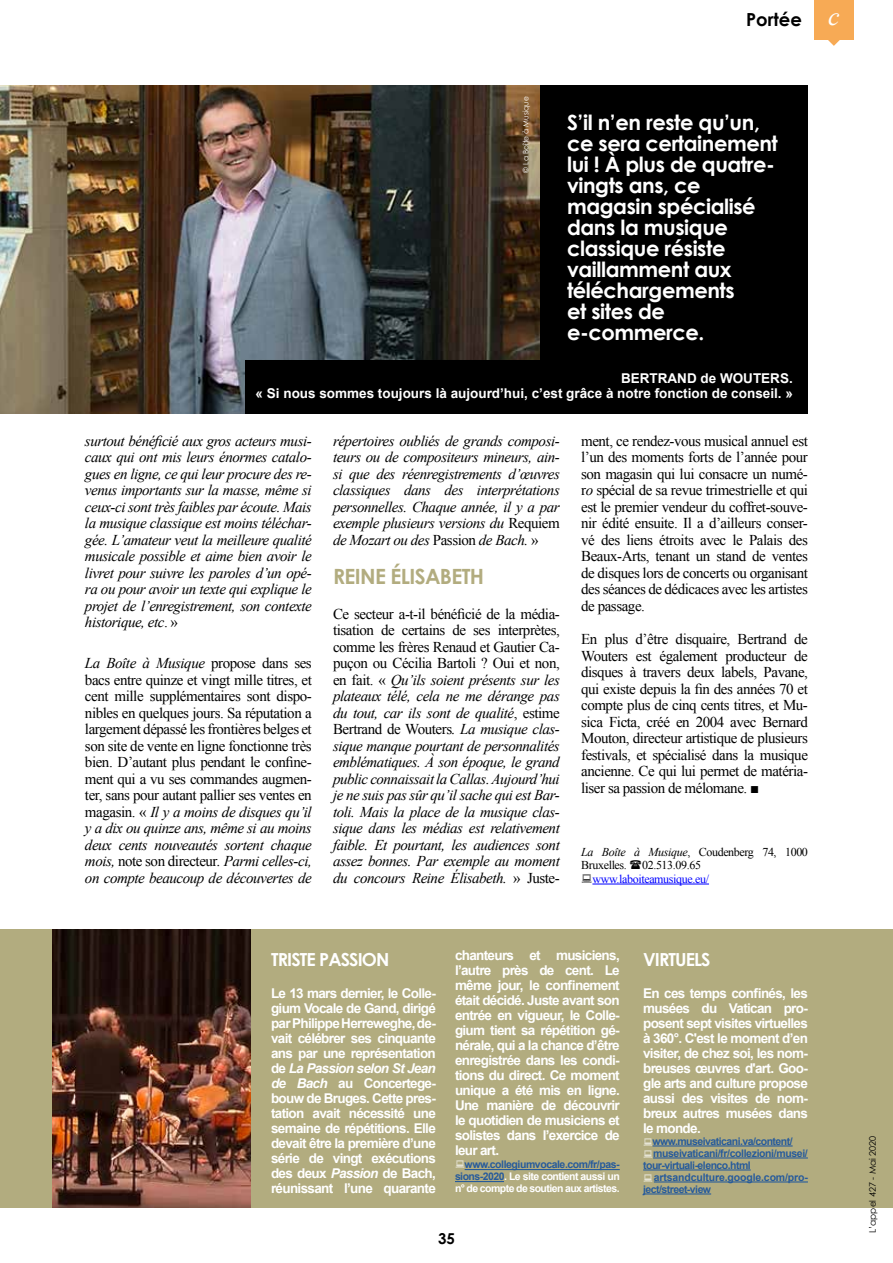
<style>
.page{position:relative;width:893px;height:1263px;background:#fff}
.page>*{position:absolute;margin:0;border:0;box-sizing:border-box;transform-origin:0 0}
.t1{font:700 21px/21px "Century Gothic";letter-spacing:-.02em;color:#fff}
.t2{font:700 21px "Century Gothic";letter-spacing:-.03em;color:#b2ac7f}
.t3{font:700 18px "Century Gothic";letter-spacing:-.05em;color:#fff}
.t4{font:700 18px "Century Gothic";color:#000}
.t5{font:italic 15px/16.5px "Times New Roman";letter-spacing:-.03em;color:#000;text-align:justify}
.t6{font:15px/16.5px "Times New Roman";letter-spacing:-.03em;color:#000;text-align:justify}
.t7{font:700 15px "Century Gothic";color:#000}
.t8{font:700 13.5px/15px "Arial";letter-spacing:-.05em;color:#fff;text-align:justify}
.t9{font:700 13.5px/15px "Arial";color:#fff;text-align:right}
.t10{font:12px/13.5px "Times New Roman";letter-spacing:-.03em;color:#000}
.t11{font:12px "Times New Roman";letter-spacing:-.03em;color:#00f}
.t12{font:700 10.5px "Arial";letter-spacing:-.05em;color:#275b9b}
.t13{font:700 10.5px/12px "Arial";letter-spacing:-.05em;color:#fff;text-align:justify}
.t14{font:700 10.5px "Arial";letter-spacing:-.015em;color:#275b9b}
.t15{font:9px "Century Gothic";color:#000}
.t16{font:7.5px "Century Gothic";color:#fff}
.s1{font-family:"Times New Roman";font-weight:400;font-style:italic;font-size:26.1px;color:#fff}
.s2{font-style:normal}
.s3{font-style:italic}
.s4{font-family:"Arial"}
.s5{color:#275b9b}
</style>
<div class="page">
<img style="left:0;top:85px;width:540px;height:329px">
<div style="left:814px;top:0;width:40px;height:39px;background:#f7aa55"></div>
<svg style="left:827px;top:39px;width:13px;height:7px"></svg>
<div style="left:0;top:929px;width:893px;height:279px;background:#b2ac7f"></div>
<div style="left:540px;top:85px;width:268px;height:329px;background:#000"></div>
<div style="left:246px;top:360px;width:562px;height:54px;background:#000"></div>
<img style="left:52px;top:929px;width:198px;height:279px">
<hr style="left:652px;top:1145px;width:141px;height:1px;background:#275b9b">
<hr style="left:653px;top:1157px;width:155px;height:1px;background:#275b9b">
<hr style="left:643px;top:1169px;width:108px;height:1px;background:#275b9b">
<hr style="left:654px;top:1181px;width:154px;height:1px;background:#275b9b">
<hr style="left:643px;top:1193px;width:68px;height:1px;background:#275b9b">
<hr style="left:465px;top:1169px;width:155px;height:1px;background:#275b9b">
<hr style="left:455px;top:1181px;width:49px;height:1px;background:#275b9b">
<hr style="left:592px;top:884px;width:117px;height:1px;background:#00f">
<p class="t16" style="left:521px;top:173px;width:78px;rotate:-90deg">© La Boîte à Musique</p>
<p class="t4" style="left:746px;top:8px;width:95px">Portée <span class="s1">c</span></p>
<h1 class="t1" style="left:567px;top:111px;width:212px">S’il n’en reste qu’un, ce sera certainement lui ! À plus de quatre&shy;vingts ans, ce magasin spécialisé dans la musique classique résiste vaillamment aux téléchargements<br>et sites de e-commerce.</h1>
<p class="t9" style="left:256px;top:371px;width:539px">BERTRAND de WOUTERS.<br>« Si nous sommes toujours là aujourd’hui, c’est grâce à notre fonction de conseil. »</p>
<p class="t5" style="left:85px;top:433px;width:228px">surtout bénéficié aux gros acteurs musi&shy;caux qui ont mis leurs énormes catalo&shy;gues en ligne, ce qui leur procure des re&shy;venus importants sur la masse, même si ceux-ci sont très faibles par écoute. Mais la musique classique est moins téléchar&shy;gée. L’amateur veut la meilleure qualité musicale possible et aime bien avoir le livret pour suivre les paroles d’un opé&shy;ra ou pour avoir un texte qui explique le projet de l’enregistrement, son contexte historique, etc<span class="s2">. »</span></p>
<p class="t6" style="left:85px;top:655px;width:228px"><span class="s3">La Boîte à Musique</span> propose dans ses bacs entre quinze et vingt mille titres, et cent mille supplémentaires sont dispo&shy;nibles en quelques jours. Sa réputation a largement dépassé les frontières belges et son site de vente en ligne fonctionne très bien. D’autant plus pendant le confine&shy;ment qui a vu ses commandes augmen&shy;ter, sans pour autant pallier ses ventes en magasin. « <span class="s3">Il y a moins de disques qu’il y a dix ou quinze ans, même si au moins deux cents nouveautés sortent chaque mois,</span> note son directeur<span class="s3">. Parmi celles-ci, on compte beaucoup de découvertes de</span></p>
<p class="t5" style="left:333px;top:433px;width:228px">répertoires oubliés de grands composi&shy;teurs ou de compositeurs mineurs, ain&shy;si que des réenregistrements d’œuvres classiques dans des interprétations personnelles. Chaque année, il y a par exemple plusieurs versions du <span class="s2">Requiem </span>de Mozart ou des <span class="s2">Passion</span> de Bach. <span class="s2">»</span></p>
<h1 class="t2" style="left:333px;top:563px;width:153px">REINE ÉLISABETH</h1>
<p class="t5" style="left:333px;top:605px;width:228px"><span class="s2">Ce secteur a-t-il bénéficié de la média&shy;tisation de certains de ses interprètes, comme les frères Renaud et Gautier Ca&shy;puçon ou Cécilia Bartoli ? Oui et non, en fait. «</span> Qu’ils soient présents sur les plateaux télé, cela ne me dérange pas du tout, car ils sont de qualité<span class="s2">, estime Bertrand de Wouters</span>. La musique clas&shy;sique manque pourtant de personnalités emblématiques. À son époque, le grand public connaissait la Callas. Aujourd’hui je ne suis pas sûr qu’il sache qui est Bar&shy;toli. Mais la place de la musique clas&shy;sique dans les médias est relativement faible. Et pourtant, les audiences sont assez bonnes. Par exemple au moment du concours Reine Élisabeth. <span class="s2">» Juste-</span></p>
<p class="t6" style="left:581px;top:433px;width:228px">ment, ce rendez-vous musical annuel est l’un des moments forts de l’année pour son magasin qui lui consacre un numé&shy;r<span class="s3">o</span> spécial de sa revue trimestrielle et qui est le premier vendeur du coffret-souve&shy;nir édité ensuite. Il a d’ailleurs conser&shy;vé des liens étroits avec le Palais des Beaux-Arts, tenant un stand de ventes de disques lors de concerts ou organisant des séances de dédicaces avec les artistes de passage.</p>
<p class="t6" style="left:581px;top:631px;width:228px">En plus d’être disquaire, Bertrand de Wouters est également producteur de disques à travers deux labels, Pavane, qui existe depuis la fin des années 70 et compte plus de cinq cents titres, et Mu&shy;sica Ficta, créé en 2004 avec Bernard Mouton, directeur artistique de plusieurs festivals, et spécialisé dans la musique ancienne. Ce qui lui permet de matéria&shy;liser sa passion de mélomane. <span class="s4">■</span></p>
<p class="t10" style="left:581px;top:845px;width:228px"><span class="s3">La Boîte à Musique</span>, Coudenberg 74, 1000<br>Bruxelles.</p>
<p class="t10" style="left:642px;top:858px;width:61px">02.513.09.65</p>
<p class="t11" style="left:592px;top:872px;width:118px">www.laboiteamusique.eu/</p>
<p class="t3" style="left:271px;top:948px;width:120px">TRISTE PASSION</p>
<p class="t8" style="left:271px;top:986px;width:166px">Le 13 mars dernier, le Colle&shy;gium Vocale de Gand, dirigé par Philippe Herreweghe, de&shy;vait célébrer ses cinquante ans par une représentation de <span class="s3">La Passion selon St Jean de Bach</span> au Concertege&shy;bouw de Bruges. Cette pres&shy;tation avait nécessité une semaine de répétitions. Elle devait être la première d’une série de vingt exécutions des deux <span class="s3">Passion</span> de Bach, réunissant l’une quarante</p>
<p class="t8" style="left:455px;top:948px;width:166px">chanteurs et musiciens, l’autre près de cent. Le même jour, le confinement était décidé. Juste avant son entrée en vigueur, le Colle&shy;gium tient sa répétition gé&shy;nérale, qui a la chance d’être enregistrée dans les condi&shy;tions du direct. Ce moment unique a été mis en ligne.<br>Une manière de découvrir le quotidien de musiciens et solistes dans l’exercice de leur art.</p>
<p class="t13" style="left:455px;top:1159px;width:166px;text-indent:10px"><span class="s5">www.collegiumvocale.com/fr/pas&shy;sions-2020</span>. Le site contient aussi un n° de compte de soutien aux artistes.</p>
<p class="t7" style="left:438px;top:1229px;width:18px">35</p>
<p class="t3" style="left:643px;top:948px;width:69px">VIRTUELS</p>
<p class="t8" style="left:643px;top:986px;width:166px">En ces temps confinés, les musées du Vatican pro&shy;posent sept visites virtuelles à 360°. C'est le moment d’en visiter, de chez soi, les nom&shy;breuses œuvres d'art. Goo&shy;gle arts and culture propose aussi des visites de nom&shy;breux autres musées dans le monde.</p>
<p class="t12" style="left:652px;top:1135px;width:142px">www.museivaticani.va/content/</p>
<p class="t12" style="left:653px;top:1147px;width:156px">museivaticani/fr/collezioni/musei/</p>
<p class="t12" style="left:643px;top:1159px;width:109px">tour-virtuali-elenco.html</p>
<p class="t14" style="left:654px;top:1171px;width:156px">artsandculture.google.com/pro-</p>
<p class="t12" style="left:643px;top:1183px;width:69px">ject/street-view</p>
<p class="t15" style="left:867px;top:1233px;width:99px;rotate:-90deg">L’appel 427 - Mai 2020</p>
</div>
